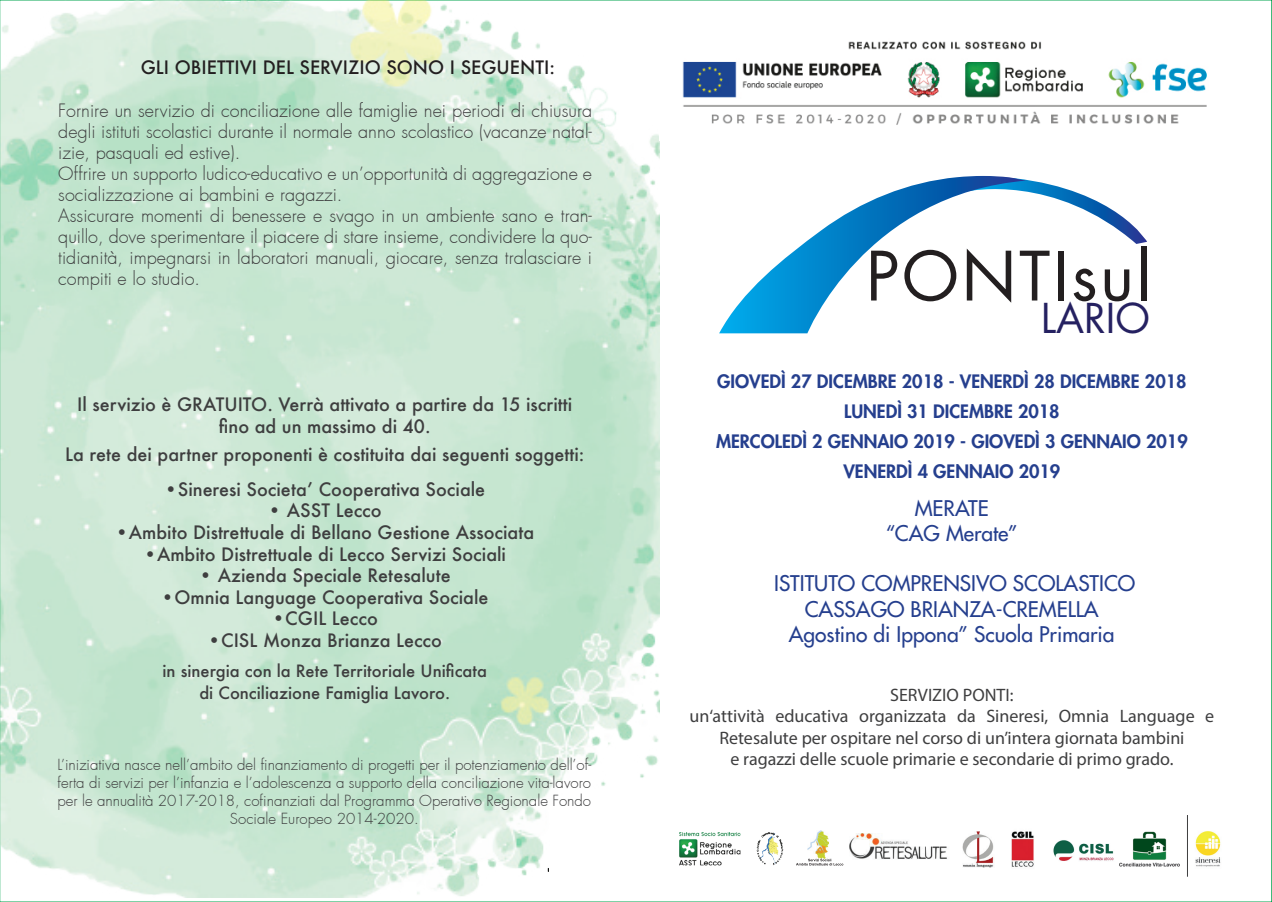
<style>
.page{position:relative;width:1272px;height:902px;background:#fff}
.page>*{position:absolute;margin:0;border:0;box-sizing:border-box;transform-origin:0 0}
.t1{font:66px "Futura";letter-spacing:.04em;color:#231f20}
.t2{font:40.05px "Futura";color:#252161}
.t3{font:21px/25.2px "Futura";color:#253f8e;text-align:center}
.t4{font:300 18px/21px "Futura";color:#3e3e3f}
.t5{font:500 18px/21.6px "Futura";color:#3e3e3f;text-align:center}
.t6{font:18px/21.6px "Myriad Pro";color:#3e3e3f;text-align:center}
.t7{font:800 18px/30px "Futura";color:#253f8e;text-align:center}
.t8{font:500 18px "Futura";color:#231f20}
.t9{font:500 16.5px/21.6px "Futura";color:#3e3e3f;text-align:center}
.t10{font:300 15px/18px "Futura";color:#3e3e3f;text-align:center}
</style>
<div class="page">
<img style="left:0;top:0;width:659px;height:897px">
<svg style="left:982px;top:175px;width:165px;height:69px"></svg>
<svg style="left:719px;top:176px;width:309px;height:157px"></svg>
<img style="left:682px;top:41px;width:525px;height:84px">
<img style="left:1011px;top:831px;width:23px;height:36px">
<img style="left:1195px;top:831px;width:26px;height:36px">
<img style="left:1119px;top:831px;width:60px;height:36px">
<img style="left:679px;top:832px;width:61px;height:33px">
<img style="left:1053px;top:840px;width:61px;height:21px">
<img style="left:849px;top:833px;width:98px;height:26px">
<img style="left:962px;top:831px;width:32px;height:36px">
<hr style="left:1187px;top:815px;width:1px;height:61px;background:#3e3e3f">
<img style="left:756px;top:832px;width:27px;height:33px">
<img style="left:807px;top:830px;width:21px;height:28px">
<svg style="left:796px;top:858px;width:47px;height:7px"></svg>
<p class="t8" style="left:141px;top:55px;width:415px">GLI OBIETTIVI DEL SERVIZIO SONO I SEGUENTI:</p>
<p class="t4" style="left:58px;top:101px;width:535px">Fornire un servizio di conciliazione alle famiglie nei periodi di chiusura degli istituti scolastici durante il normale anno scolastico (vacanze natal&shy;izie, pasquali ed estive).<br>Offrire un supporto ludico-educativo e un’opportunità di aggregazione e socializzazione ai bambini e ragazzi.<br>Assicurare momenti di benessere e svago in un ambiente sano e tran&shy;quillo, dove sperimentare il piacere di stare insieme, condividere la quo&shy;tidianità, impegnarsi in laboratori manuali, giocare, senza tralasciare i compiti e lo studio.</p>
<p class="t5" style="left:77px;top:393px;width:496px">Il servizio è GRATUITO. Verrà attivato a partire da 15 iscritti fino ad un massimo di 40.</p>
<p class="t5" style="left:65px;top:443px;width:521px">La rete dei partner proponenti è costituita dai seguenti soggetti:</p>
<p class="t5" style="left:164px;top:478px;width:322px">•Sineresi Societa’ Cooperativa Sociale</p>
<p class="t5" style="left:268px;top:499px;width:115px">• ASST Lecco</p>
<p class="t5" style="left:115px;top:521px;width:420px">•Ambito Distrettuale di Bellano Gestione Associata</p>
<p class="t5" style="left:143px;top:542px;width:364px">•Ambito Distrettuale di Lecco Servizi Sociali</p>
<p class="t5" style="left:199px;top:564px;width:253px">• Azienda Speciale Retesalute</p>
<p class="t5" style="left:161px;top:586px;width:329px">•Omnia Language Cooperativa Sociale</p>
<p class="t5" style="left:272px;top:607px;width:108px">•CGIL Lecco</p>
<p class="t5" style="left:207px;top:629px;width:236px">•CISL Monza Brianza Lecco</p>
<p class="t9" style="left:162px;top:659px;width:326px">in sinergia con la Rete Territoriale Unificata di Conciliazione Famiglia Lavoro.</p>
<p class="t10" style="left:57px;top:756px;width:535px">L’iniziativa nasce nell’ambito del finanziamento di progetti per il potenziamento dell’of&shy;ferta di servizi per l’infanzia e l’adolescenza a supporto della conciliazione vita-lavoro per le annualità 2017-2018, cofinanziati dal Programma Operativo Regionale Fondo Sociale Europeo 2014-2020.</p>
<h1 class="t1" style="left:866px;top:234px;width:287px">PONTIsul</h1>
<h2 class="t2" style="left:1041px;top:292px;width:110px">LARIO</h2>
<p class="t7" style="left:716px;top:366px;width:473px">GIOVEDÌ 27 DICEMBRE 2018 - VENERDÌ 28 DICEMBRE 2018<br>LUNEDÌ 31 DICEMBRE 2018<br>MERCOLEDÌ 2 GENNAIO 2019 - GIOVEDÌ 3 GENNAIO 2019<br>VENERDÌ 4 GENNAIO 2019</p>
<p class="t3" style="left:885px;top:495px;width:133px">MERATE “CAG Merate”</p>
<p class="t3" style="left:774px;top:571px;width:363px">ISTITUTO COMPRENSIVO SCOLASTICO<br>CASSAGO BRIANZA-CREMELLA<br>Agostino di Ippona” Scuola Primaria</p>
<p class="t6" style="left:689px;top:683px;width:526px">SERVIZIO PONTI:<br>un‘attività educativa organizzata da Sineresi, Omnia Language e Retesalute per ospitare nel corso di un’intera giornata bambini<br>e ragazzi delle scuole primarie e secondarie di primo grado.</p>
</div>
